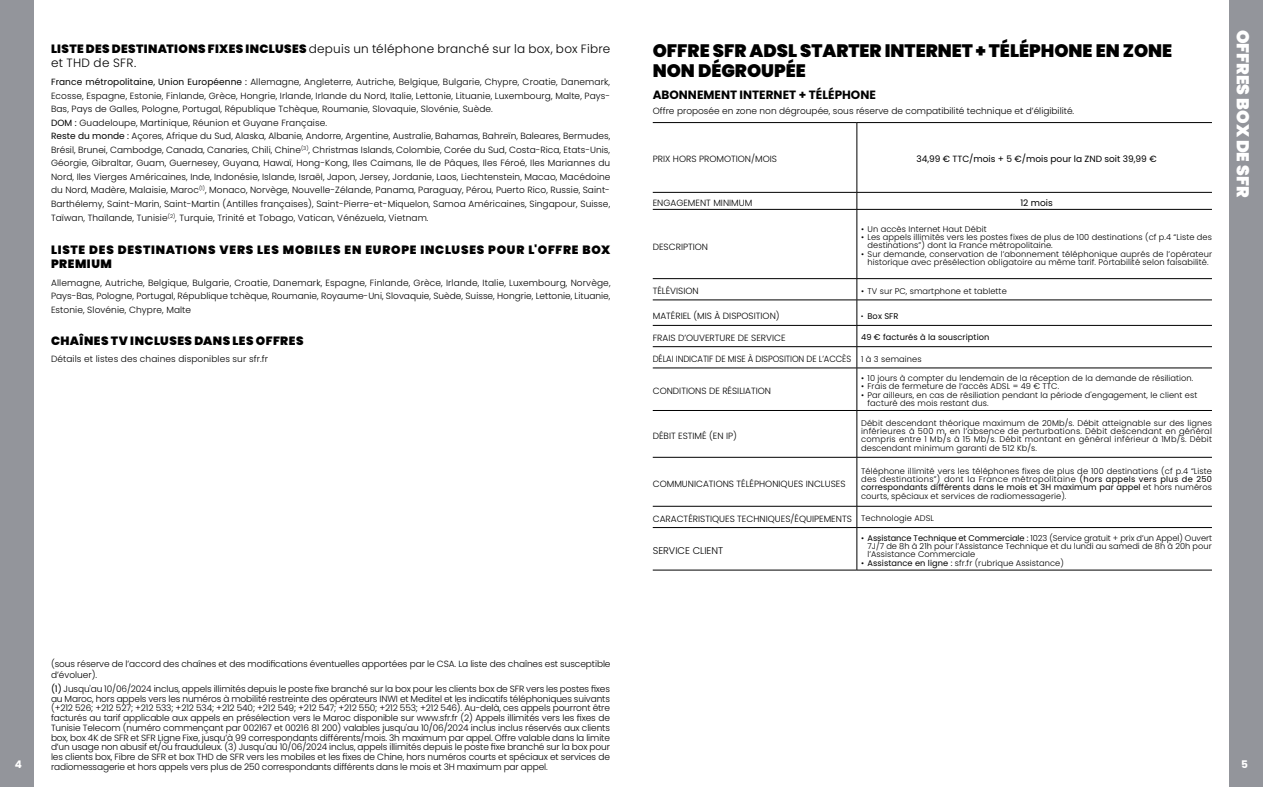
<style>
.page{position:relative;width:1263px;height:787px;background:#fff}
.page>*{position:absolute;margin:0;border:0;box-sizing:border-box;transform-origin:0 0}
.t1{font:900 18px/19.5px "Poppins";color:#000}
.t2{font:900 17.25px "Poppins";color:#fff}
.t3{font:900 12px/14.2px "Poppins";letter-spacing:.05em;color:#000}
.t4{font:300 12px/14.2px "Poppins";letter-spacing:.02em;color:#000}
.t5{font:700 12px "Poppins";color:#000}
.t6{font:700 10.5px "Poppins";color:#fff}
.t7{font:300 9.75px "Poppins";color:#000}
.t8{font:300 9px/13.5px "Poppins";letter-spacing:.01em;color:#000;text-align:justify}
.t9{font:300 9px/10.5px "Poppins";letter-spacing:-.01em;color:#000}
.t10{font:300 9px "Poppins";letter-spacing:-.01em;color:#000;scale:.94 1}
.t11{font:9px "Poppins";color:#000}
.t12{font:300 8.25px/8.2px "Poppins";letter-spacing:.01em;color:#000;text-align:justify}
.t13{font:8.25px "Poppins";letter-spacing:.01em;color:#000}
.s1{font-weight:900}
.s2{font-weight:400}
.s3{font-weight:100}
.s4{font-size:8.25px}
</style>
<div class="page">
<div style="left:0;top:0;width:38px;height:787px;background:#93959b"></div>
<div style="left:1225px;top:0;width:38px;height:787px;background:#93959b"></div>
<div style="left:34px;top:0;width:1195px;height:787px;background:#fff"></div>
<hr style="left:653px;top:122px;width:204px;height:1px;background:#000">
<hr style="left:653px;top:192px;width:204px;height:1px;background:#000">
<hr style="left:653px;top:209px;width:204px;height:1px;background:#000">
<hr style="left:653px;top:278px;width:204px;height:1px;background:#000">
<hr style="left:653px;top:300px;width:204px;height:1px;background:#000">
<hr style="left:653px;top:325px;width:204px;height:1px;background:#000">
<hr style="left:653px;top:346px;width:204px;height:1px;background:#000">
<hr style="left:653px;top:368px;width:204px;height:1px;background:#000">
<hr style="left:653px;top:410px;width:204px;height:1px;background:#000">
<hr style="left:653px;top:457px;width:204px;height:1px;background:#000">
<hr style="left:653px;top:506px;width:204px;height:1px;background:#000">
<hr style="left:653px;top:527px;width:204px;height:1px;background:#000">
<hr style="left:653px;top:570px;width:204px;height:1px;background:#000">
<hr style="left:857px;top:122px;width:355px;height:1px;background:#000">
<hr style="left:857px;top:123px;width:1px;height:69px;background:#000">
<hr style="left:857px;top:192px;width:355px;height:1px;background:#000">
<svg style="left:857px;top:192px;width:1px;height:17px"></svg>
<hr style="left:857px;top:209px;width:355px;height:1px;background:#000">
<hr style="left:857px;top:210px;width:1px;height:68px;background:#000">
<hr style="left:857px;top:278px;width:355px;height:1px;background:#000">
<hr style="left:857px;top:300px;width:355px;height:1px;background:#000">
<hr style="left:857px;top:325px;width:355px;height:1px;background:#000">
<hr style="left:857px;top:346px;width:355px;height:1px;background:#000">
<svg style="left:857px;top:279px;width:1px;height:89px"></svg>
<hr style="left:857px;top:368px;width:355px;height:1px;background:#000">
<hr style="left:857px;top:368px;width:1px;height:42px;background:#000">
<hr style="left:857px;top:410px;width:355px;height:1px;background:#000">
<hr style="left:857px;top:411px;width:1px;height:46px;background:#000">
<hr style="left:857px;top:457px;width:355px;height:1px;background:#000">
<hr style="left:857px;top:457px;width:1px;height:49px;background:#000">
<hr style="left:857px;top:506px;width:355px;height:1px;background:#000">
<svg style="left:857px;top:506px;width:1px;height:21px"></svg>
<hr style="left:857px;top:527px;width:355px;height:1px;background:#000">
<hr style="left:857px;top:528px;width:1px;height:42px;background:#000">
<hr style="left:857px;top:570px;width:355px;height:1px;background:#000">
<h3 class="t4" style="left:51px;top:42px;width:561px"><span class="s1">LISTE DES DESTINATIONS FIXES INCLUSES</span> depuis un téléphone branché sur la box, box Fibre et THD de SFR.</h3>
<p class="t8" style="left:51px;top:75px;width:561px;text-align:left"><span class="s2">France métropolitaine, Union Européenne :</span> Allemagne, Angleterre, Autriche, Belgique, Bulgarie, Chypre, Croatie, Danemark, Ecosse, Espagne, Estonie, Finlande, Grèce, Hongrie, Irlande, Irlande du Nord, Italie, Lettonie, Lituanie, Luxembourg, Malte, Pays-Bas, Pays de Galles, Pologne, Portugal, République Tchèque, Roumanie, Slovaquie, Slovénie, Suède.<br><span class="s2">DOM :</span> Guadeloupe, Martinique, Réunion et Guyane Française.<br><span class="s2">Reste du monde :</span> Açores, Afrique du Sud, Alaska, Albanie, Andorre, Argentine, Australie, Bahamas, Bahreïn, Baleares, Bermudes, Brésil, Brunei, Cambodge, Canada, Canaries, Chili, Chine<sup>(3)</sup>, Christmas Islands, Colombie, Corée du Sud, Costa-Rica, Etats-Unis, Géorgie, Gibraltar, Guam, Guernesey, Guyana, Hawaï, Hong-Kong, Iles Caimans, Ile de Pâques, Iles Féroé, Iles Mariannes du Nord, Iles Vierges Américaines, Inde, Indonésie, Islande, Israël, Japon, Jersey, Jordanie, Laos, Liechtenstein, Macao, Macédoine du Nord, Madère, Malaisie, Maroc<sup>(1)</sup>, Monaco, Norvège, Nouvelle-Zélande, Panama, Paraguay, Pérou, Puerto Rico, Russie, Saint-Barthélemy, Saint-Marin, Saint-Martin (Antilles françaises), Saint-Pierre-et-Miquelon, Samoa Américaines, Singapour, Suisse, Taïwan, Thaïlande, Tunisie<sup>(2)</sup>, Turquie, Trinité et Tobago, Vatican, Vénézuela, Vietnam.</p>
<h3 class="t3" style="left:51px;top:242px;width:561px">LISTE DES DESTINATIONS VERS LES MOBILES EN EUROPE INCLUSES POUR L'OFFRE BOX<br>PREMIUM</h3>
<p class="t8" style="left:51px;top:276px;width:561px">Allemagne, Autriche, Belgique, Bulgarie, Croatie, Danemark, Espagne, Finlande, Grèce, Irlande, Italie, Luxembourg, Norvège, Pays-Bas, Pologne, Portugal, République tchèque, Roumanie, Royaume-Uni, Slovaquie, Suède, Suisse, Hongrie, Lettonie, Lituanie, Estonie, Slovénie, Chypre, Malte</p>
<h3 class="t3" style="left:51px;top:334px;width:254px">CHAÎNES TV INCLUSES DANS LES OFFRES</h3>
<p class="t8" style="left:51px;top:352px;width:218px">Détails et listes des chaines disponibles sur sfr.fr</p>
<h1 class="t1" style="left:653px;top:41px;width:521px">OFFRE SFR ADSL STARTER INTERNET + TÉLÉPHONE EN ZONE<br>NON DÉGROUPÉE</h1>
<h3 class="t5" style="left:653px;top:88px;width:225px">ABONNEMENT INTERNET + TÉLÉPHONE</h3>
<p class="t8" style="left:653px;top:104px;width:423px">Offre proposée en zone non dégroupée, sous réserve de compatibilité technique et d’éligibilité.</p>
<p class="t8" style="left:653px;top:152px;width:126px">PRIX HORS PROMOTION/MOIS</p>
<p class="t11" style="left:916px;top:154px;width:242px">34,99 € TTC/mois + 5 €/mois pour la ZND soit 39,99 €</p>
<p class="t8" style="left:653px;top:196px;width:101px">ENGAGEMENT MINIMUM</p>
<p class="t11" style="left:1020px;top:197px;width:34px">12 mois</p>
<p class="t8" style="left:653px;top:240px;width:57px">DESCRIPTION</p>
<p class="t12" style="left:861px;top:225px;width:127px">• Un accès Internet Haut Débit</p>
<p class="t12" style="left:867px;top:233px;width:346px;text-indent:-6px">• Les appels illimités vers les postes fixes de plus de 100 destinations (cf p.4 “Liste des destinations”) dont la France métropolitaine.</p>
<p class="t12" style="left:861px;top:250px;width:352px;text-align:center">• Sur demande, conservation de l’abonnement téléphonique auprés de l’opérateur historique avec présélection obligatoire au même tarif. Portabilité selon faisabilité.</p>
<p class="t8" style="left:653px;top:284px;width:47px">TÉLÉVISION</p>
<p class="t12" style="left:861px;top:286px;width:147px">• TV sur PC, smartphone et tablette</p>
<p class="t8" style="left:653px;top:309px;width:128px">MATÉRIEL (MIS À DISPOSITION)</p>
<p class="t13" style="left:861px;top:311px;width:39px"><span class="s3">•</span> Box SFR</p>
<p class="t8" style="left:653px;top:331px;width:134px">FRAIS D’OUVERTURE DE SERVICE</p>
<p class="t13" style="left:861px;top:333px;width:130px">49 € facturés à la souscription</p>
<p class="t10" style="left:653px;top:353px;width:287px">DÉLAI INDICATIF DE MISE À DISPOSITION DE L’ACCÈS <span class="s4">1 à 3 semaines</span></p>
<p class="t8" style="left:653px;top:384px;width:120px">CONDITIONS DE RÉSILIATION</p>
<p class="t12" style="left:861px;top:374px;width:334px">• 10 jours à compter du lendemain de la réception de la demande de résiliation.</p>
<p class="t12" style="left:861px;top:382px;width:200px">• Frais de fermeture de l’accès ADSL = 49 € TTC.</p>
<p class="t12" style="left:867px;top:391px;width:331px;text-indent:-6px">• Par ailleurs, en cas de résiliation pendant la période d'engagement, le client est facturé des mois restant dus.</p>
<p class="t8" style="left:653px;top:429px;width:86px">DÉBIT ESTIMÉ (EN IP)</p>
<p class="t12" style="left:861px;top:419px;width:352px">Débit descendant théorique maximum de 20Mb/s. Débit atteignable sur des lignes inférieures à 500 m, en l’absence de perturbations. Débit descendant en général compris entre 1 Mb/s à 15 Mb/s. Débit montant en général inférieur à 1Mb/s. Débit descendant minimum garanti de 512 Kb/s.</p>
<p class="t12" style="left:861px;top:467px;width:352px">Téléphone illimité vers les téléphones fixes de plus de 100 destinations (cf p.4 “Liste des destinations”) dont la France métropolitaine <span class="s2">(hors appels vers plus de 250 correspondants différents dans le mois et 3H maximum par appel</span> et hors numéros courts, spéciaux et services de radiomessagerie).</p>
<p class="t8" style="left:653px;top:512px;width:283px">CARACTÉRISTIQUES TECHNIQUES/ÉQUIPEMENTS <span class="s4">Technologie ADSL</span></p>
<p class="t7" style="left:653px;top:545px;width:72px">SERVICE CLIENT</p>
<p class="t8" style="left:653px;top:476px;width:194px">COMMUNICATIONS TÉLÉPHONIQUES INCLUSES</p>
<p class="t12" style="left:867px;top:534px;width:346px;text-indent:-6px">• <span class="s2">Assistance Technique et Commerciale :</span> 1023 (Service gratuit + prix d’un Appel) Ouvert 7J/7 de 8h à 21h pour l’Assistance Technique et du lundi au samedi de 8h à 20h pour l’Assistance Commerciale</p>
<p class="t12" style="left:861px;top:558px;width:204px">• <span class="s2">Assistance en ligne :</span> sfr.fr (rubrique Assistance)</p>
<h2 class="t2" style="left:1253px;top:30px;width:169px;rotate:90deg">OFFRES BOX DE SFR</h2>
<p class="t9" style="left:51px;top:659px;width:561px">(sous réserve de l’accord des chaînes et des modifications éventuelles apportées par le CSA. La liste des chaînes est susceptible d’évoluer).</p>
<p class="t8" style="left:51px;top:684px;width:560px;line-height:9.8px"><span class="s2">(1)</span> Jusqu'au 10/06/2024 inclus, appels illimités depuis le poste fixe branché sur la box pour les clients box de SFR vers les postes fixes au Maroc, hors appels vers les numéros à mobilité restreinte des opérateurs INWI et Meditel et les indicatifs téléphoniques suivants (+212 526; +212 527; +212 533; +212 534; +212 540; +212 549; +212 547; +212 550; +212 553; +212 546). Au-delà, ces appels pourront être facturés au tarif applicable aux appels en présélection vers le Maroc disponible sur www.sfr.fr (2) Appels illimités vers les fixes de Tunisie Telecom (numéro commençant par 002167 et 00216 81 200) valables jusqu'au 10/06/2024 inclus inclus réservés aux clients box, box 4K de SFR et SFR Ligne Fixe, jusqu’à 99 correspondants différents/mois. 3h maximum par appel. Offre valable dans la limite d’un usage non abusif et/ou frauduleux. (3) Jusqu'au 10/06/2024 inclus, appels illimités depuis le poste fixe branché sur la box pour les clients box, Fibre de SFR et box THD de SFR vers les mobiles et les fixes de Chine, hors numéros courts et spéciaux et services de radiomessagerie et hors appels vers plus de 250 correspondants différents dans le mois et 3H maximum par appel.</p>
<p class="t6" style="left:15px;top:758px;width:9px">4</p>
<p class="t6" style="left:1241px;top:758px;width:8px">5</p>
</div>
